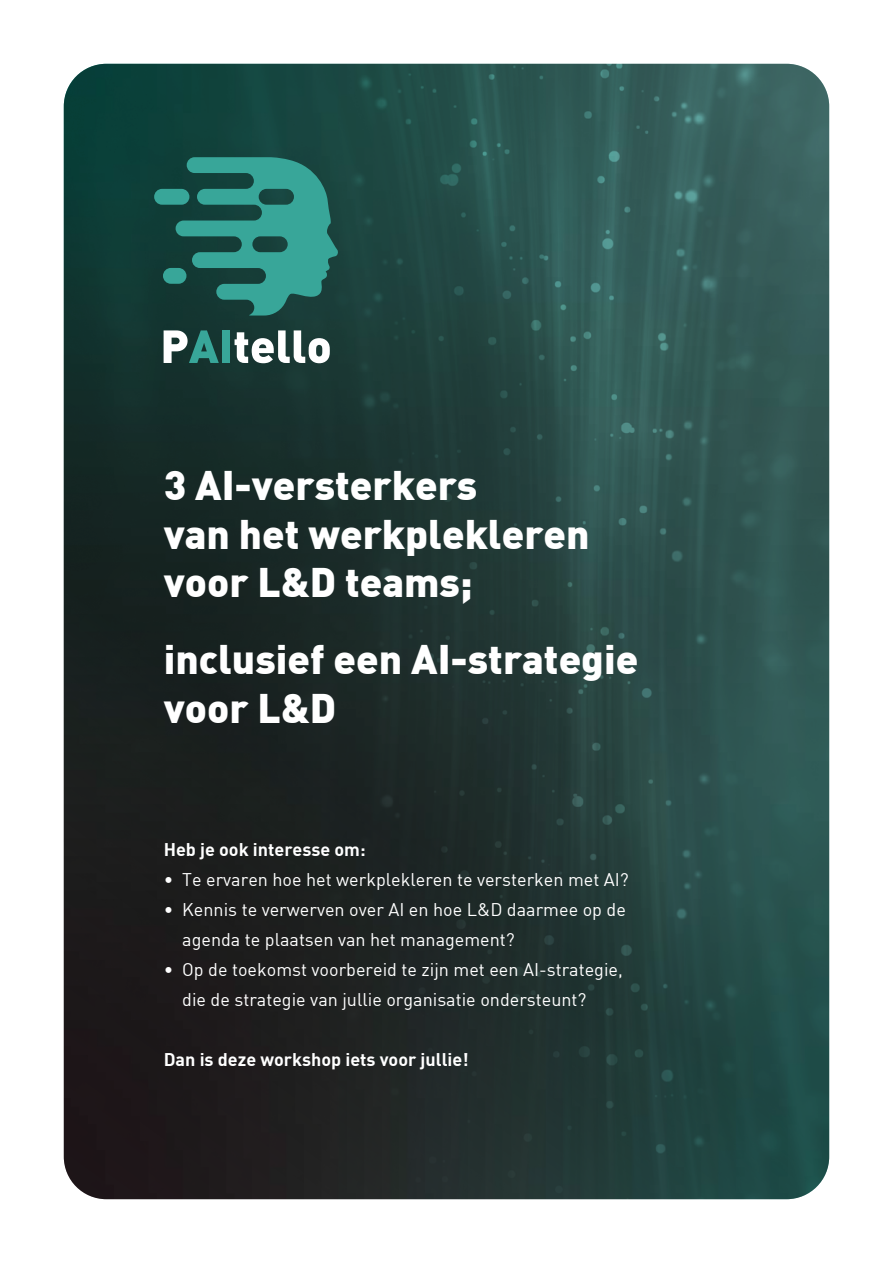
<style>
.page{position:relative;width:893px;height:1263px;background:#fff}
.page>*{position:absolute;margin:0;border:0;box-sizing:border-box;transform-origin:0 0}
.t1{font:900 40.5px/48.6px "DIN";color:#fff}
.t2{font:18px/30px "DIN";color:#fff}
.t3{font:18px "DIN Bold";color:#fff}
</style>
<div class="page">
<img style="left:64px;top:64px;width:765px;height:1135px">
<svg style="left:154px;top:157px;width:185px;height:158px;background:#267168"></svg>
<svg style="left:164px;top:330px;width:55px;height:33px"></svg>
<div style="left:222px;top:330px;width:8px;height:33px;background:#38a699"></div>
<svg style="left:235px;top:330px;width:95px;height:33px"></svg>
<h1 class="t1" style="left:164px;top:459px;width:427px">3 AI-versterkers<br>van het werkplekleren voor L&amp;D teams;</h1>
<h1 class="t1" style="left:164px;top:633px;width:476px">inclusief een AI-strategie voor L&amp;D</h1>
<p class="t3" style="left:164px;top:838px;width:203px">Heb je ook interesse om:</p>
<p class="t2" style="left:164px;top:864px;width:467px">• Te ervaren hoe het werkplekleren te versterken met AI?</p>
<p class="t2" style="left:182px;top:894px;width:445px;text-indent:-19px">• Kennis te verwerven over AI en hoe L&amp;D daarmee op de agenda te plaatsen van het management?</p>
<p class="t2" style="left:182px;top:954px;width:442px;text-indent:-19px">• Op de toekomst voorbereid te zijn met een AI-strategie, die de strategie van jullie organisatie ondersteunt?</p>
<p class="t3" style="left:164px;top:1048px;width:306px">Dan is deze workshop iets voor jullie!</p>
</div>
